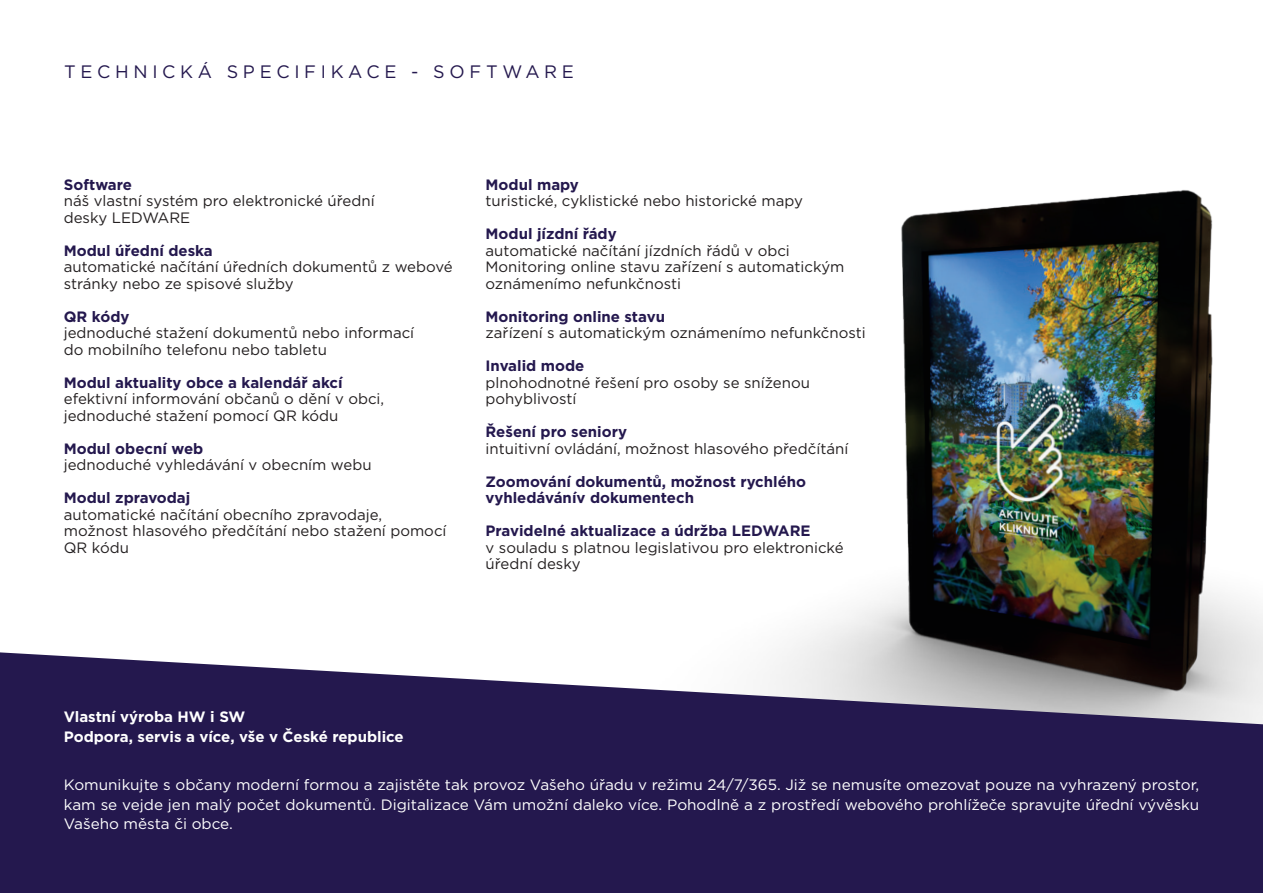
<style>
.page{position:relative;width:1263px;height:893px;background:#fff}
.page>*{position:absolute;margin:0;border:0;box-sizing:border-box;transform-origin:0 0}
.t1{font:18px "Gotham";letter-spacing:.26em;color:#24184e}
.t2{font:15px/16.5px "Gotham";color:#231f20}
.t3{font:15px/19.5px "Gotham";color:#fff;text-align:justify}
.t4{font:700 15px/16.5px "Gotham";color:#24184e}
.t5{font:700 15px/19.5px "Gotham";color:#fff}
</style>
<div class="page">
<img style="left:789px;top:190px;width:474px;height:462px">
<svg style="left:0;top:652px;width:1263px;height:241px;background:#3d3361"></svg>
<p class="t1" style="left:64px;top:60px;width:511px">TECHNICKÁ SPECIFIKACE - SOFTWARE</p>
<p class="t4" style="left:64px;top:176px;width:70px">Software</p>
<p class="t2" style="left:64px;top:192px;width:312px">náš vlastní systém pro elektronické úřední desky LEDWARE</p>
<p class="t4" style="left:64px;top:242px;width:151px">Modul úřední deska</p>
<p class="t2" style="left:64px;top:258px;width:390px">automatické načítání úředních dokumentů z webové stránky nebo ze spisové služby</p>
<p class="t4" style="left:64px;top:308px;width:67px">QR kódy</p>
<p class="t2" style="left:64px;top:324px;width:352px">jednoduché stažení dokumentů nebo informací do mobilního telefonu nebo tabletu</p>
<p class="t4" style="left:64px;top:374px;width:280px">Modul aktuality obce a kalendář akcí</p>
<p class="t2" style="left:64px;top:390px;width:322px">efektivní informování občanů o dění v obci, jednoduché stažení pomocí QR kódu</p>
<p class="t4" style="left:64px;top:440px;width:141px">Modul obecní web</p>
<p class="t2" style="left:64px;top:456px;width:309px">jednoduché vyhledávání v obecním webu</p>
<p class="t4" style="left:64px;top:489px;width:128px">Modul zpravodaj</p>
<p class="t2" style="left:64px;top:506px;width:384px">automatické načítání obecního zpravodaje, možnost hlasového předčítání nebo stažení pomocí<br>QR kódu</p>
<p class="t4" style="left:486px;top:176px;width:95px">Modul mapy</p>
<p class="t2" style="left:486px;top:192px;width:319px">turistické, cyklistické nebo historické mapy</p>
<p class="t4" style="left:486px;top:225px;width:133px">Modul jízdní řády</p>
<p class="t2" style="left:486px;top:242px;width:360px">automatické načítání jízdních řádů v obci<br>Monitoring online stavu zařízení s automatickým oznámenímo nefunkčnosti</p>
<p class="t4" style="left:486px;top:308px;width:181px">Monitoring online stavu</p>
<p class="t2" style="left:486px;top:324px;width:382px">zařízení s automatickým oznámenímo nefunkčnosti</p>
<p class="t4" style="left:486px;top:357px;width:100px">Invalid mode</p>
<p class="t2" style="left:486px;top:374px;width:326px">plnohodnotné řešení pro osoby se sníženou pohyblivostí</p>
<p class="t4" style="left:486px;top:423px;width:143px">Řešení pro seniory</p>
<p class="t2" style="left:486px;top:440px;width:364px">intuitivní ovládání, možnost hlasového předčítání</p>
<p class="t4" style="left:486px;top:473px;width:322px">Zoomování dokumentů, možnost rychlého vyhledávánív dokumentech</p>
<p class="t4" style="left:486px;top:522px;width:327px">Pravidelné aktualizace a údržba LEDWARE</p>
<p class="t2" style="left:486px;top:539px;width:360px">v souladu s platnou legislativou pro elektronické úřední desky</p>
<p class="t5" style="left:64px;top:707px;width:342px">Vlastní výroba HW i SW<br>Podpora, servis a více, vše v České republice</p>
<p class="t3" style="left:64px;top:775px;width:1137px">Komunikujte s občany moderní formou a zajistěte tak provoz Vašeho úřadu v režimu 24/7/365. Již se nemusíte omezovat pouze na vyhrazený prostor, kam se vejde jen malý počet dokumentů. Digitalizace Vám umožní daleko více. Pohodlně a z prostředí webového prohlížeče spravujte úřední vývěsku Vašeho města či obce.</p>
</div>
